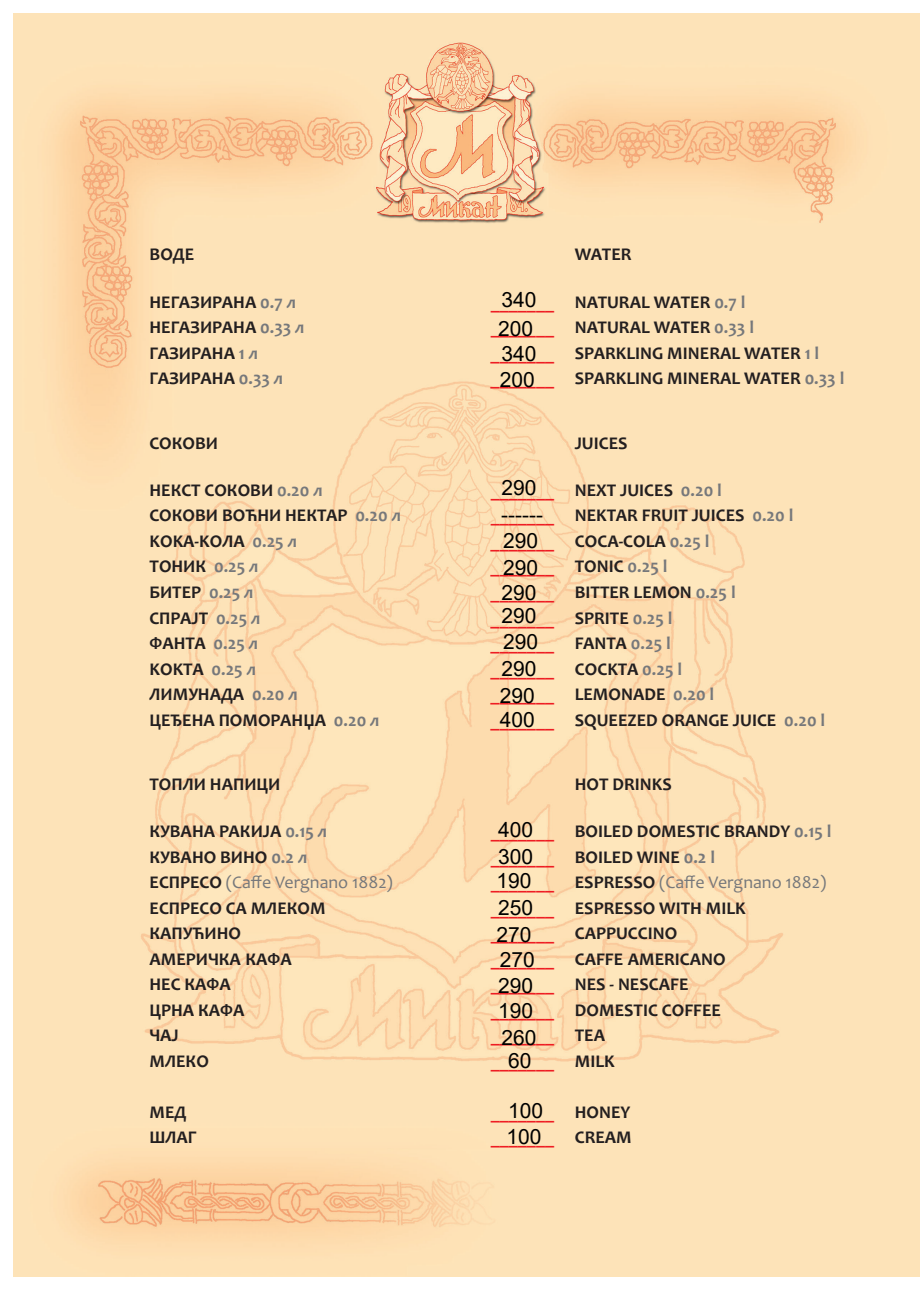
<style>
.page{position:relative;width:920px;height:1290px;background:#fff}
.page>*{position:absolute;margin:0;border:0;box-sizing:border-box;transform-origin:0 0}
.t1{font:21px/24.9px "Arial";color:#000}
.t2{font:700 18px "Candara";color:#231f20}
.t3{font:700 18px "Candara";color:#ee1d23}
.t4{font:18px "Candara";color:#76787b}
.s1{color:#76787b}
.s2{color:#ee1d23}
.s3{color:#231f20}
.s4{font-weight:700;color:#231f20}
.s5{font-weight:700;color:#ee1d23}
</style>
<div class="page">
<img style="left:14px;top:14px;width:892px;height:1262px">
<div style="left:906px;top:14px;width:14px;height:1262px;background:#fde3b8"></div>
<p class="t2" style="left:150px;top:244px;width:46px">ВОДЕ</p>
<p class="t2" style="left:575px;top:244px;width:58px">WATER</p>
<p class="t2" style="left:150px;top:291px;width:148px">НЕГАЗИРАНА <span class="s1">0.7 л</span></p>
<p class="t2" style="left:491px;top:291px;width:256px"><span class="s2">_______</span> NATURAL WATER <span class="s1">0.7 l</span></p>
<p class="t2" style="left:150px;top:316px;width:156px">НЕГАЗИРАНА <span class="s1">0.33 л</span></p>
<p class="t2" style="left:491px;top:316px;width:265px"><span class="s2">_______</span> NATURAL WATER <span class="s1">0.33 l</span></p>
<p class="t2" style="left:150px;top:342px;width:110px">ГАЗИРАНА <span class="s1">1 л</span></p>
<p class="t2" style="left:491px;top:342px;width:330px"><span class="s2">_______</span> SPARKLING MINERAL WATER <span class="s1">1 l</span></p>
<p class="t2" style="left:150px;top:367px;width:135px">ГАЗИРАНА <span class="s1">0.33 л</span></p>
<p class="t2" style="left:491px;top:367px;width:355px"><span class="s2">_______</span> SPARKLING MINERAL WATER <span class="s1">0.33 l</span></p>
<p class="t1" style="left:501px;top:287px;width:37px">340</p>
<p class="t1" style="left:501px;top:341px;width:37px">340</p>
<p class="t1" style="left:498px;top:316px;width:37px">200</p>
<p class="t1" style="left:500px;top:367px;width:37px">200</p>
<p class="t2" style="left:150px;top:432px;width:70px">СОКОВИ</p>
<p class="t2" style="left:575px;top:432px;width:54px">JUICES</p>
<p class="t2" style="left:150px;top:479px;width:175px">НЕКСТ СОКОВИ <span class="s1">0.20 л</span></p>
<p class="t2" style="left:491px;top:479px;width:233px"><span class="s2">_______</span> NEXT JUICES <span class="s1">0.20 l</span></p>
<p class="t2" style="left:150px;top:505px;width:253px">СОКОВИ ВОЋНИ НЕКТАР <span class="s1">0.20 л</span></p>
<p class="t2" style="left:491px;top:505px;width:304px"><span class="s2">_______</span> NEKTAR FRUIT JUICES <span class="s1">0.20 l</span></p>
<p class="t2" style="left:150px;top:530px;width:149px">KOKA-KOЛА <span class="s1">0.25 л</span></p>
<p class="t2" style="left:491px;top:530px;width:220px"><span class="s2">_______</span> COCA-COLA <span class="s1">0.25 l</span></p>
<p class="t2" style="left:150px;top:556px;width:110px">ТОНИК <span class="s1">0.25 л</span></p>
<p class="t3" style="left:491px;top:556px;width:178px">_______ <span class="s3">TONIC</span> <span class="s1">0.25 l</span></p>
<p class="t2" style="left:150px;top:581px;width:105px">БИТЕР <span class="s1">0.25 л</span></p>
<p class="t2" style="left:491px;top:581px;width:246px"><span class="s2">_______</span> BITTER LEMON <span class="s1">0.25 l</span></p>
<p class="t2" style="left:150px;top:607px;width:112px">СПРАЈТ <span class="s1">0.25 л</span></p>
<p class="t3" style="left:491px;top:607px;width:183px">_______ <span class="s3">SPRITE</span> <span class="s1">0.25 l</span></p>
<p class="t2" style="left:150px;top:632px;width:110px">ФАНТА <span class="s1">0.25 л</span></p>
<p class="t3" style="left:491px;top:632px;width:182px">_______ <span class="s3">FANTA</span> <span class="s1">0.25 l</span></p>
<p class="t2" style="left:150px;top:658px;width:108px">KOKTA <span class="s1">0.25 л</span></p>
<p class="t3" style="left:491px;top:658px;width:193px">_______ <span class="s3">COCKTA</span> <span class="s1">0.25 l</span></p>
<p class="t2" style="left:150px;top:683px;width:150px">ЛИМУНАДА <span class="s1">0.20 л</span></p>
<p class="t2" style="left:491px;top:683px;width:225px"><span class="s2">_______</span> LEMONADE <span class="s1">0.20 l</span></p>
<p class="t2" style="left:150px;top:709px;width:231px">ЦЕЂЕНА ПОМОРАНЏА <span class="s1">0.20 л</span></p>
<p class="t2" style="left:491px;top:709px;width:336px"><span class="s2">_______</span> SQUEEZED ORANGE JUICE <span class="s1">0.20 l</span></p>
<p class="t1" style="left:501px;top:475px;width:37px">290</p>
<p class="t1" style="left:501px;top:528px;width:38px;text-align:justify">290<br>290<br>290<br>290</p>
<p class="t1" style="left:500px;top:629px;width:40px;line-height:26px">290<br>290<br>290<br>400</p>
<p class="t1" style="left:501px;top:502px;width:43px">------</p>
<p class="t2" style="left:150px;top:774px;width:132px">ТОПЛИ НАПИЦИ</p>
<p class="t2" style="left:575px;top:773px;width:99px">HOT DRINKS</p>
<p class="t2" style="left:150px;top:821px;width:179px">КУВАНА РАКИЈА <span class="s1">0.15 л</span></p>
<p class="t2" style="left:491px;top:821px;width:342px"><span class="s2">_______</span> BOILED DOMESTIC BRANDY <span class="s1">0.15 l</span></p>
<p class="t2" style="left:150px;top:846px;width:159px">КУВАНО ВИНО <span class="s1">0.2 л</span></p>
<p class="t2" style="left:491px;top:846px;width:226px"><span class="s2">_______</span> BOILED WINE <span class="s1">0.2 l</span></p>
<p class="t4" style="left:150px;top:872px;width:245px"><span class="s4">ЕСПРЕСО</span> (Caffe Vergnano 1882)</p>
<p class="t4" style="left:491px;top:872px;width:337px"><span class="s5">_______</span> <span class="s4">ESPRESSO</span> (Caffe Vergnano 1882)</p>
<p class="t2" style="left:150px;top:897px;width:178px">ЕСПРЕСО СА МЛЕКОМ</p>
<p class="t2" style="left:491px;top:897px;width:257px"><span class="s2">_______</span> ESPRESSO WITH MILK</p>
<p class="t2" style="left:150px;top:923px;width:93px">КАПУЋИНО</p>
<p class="t2" style="left:491px;top:923px;width:188px"><span class="s2">_______</span> CAPPUCCINO</p>
<p class="t2" style="left:150px;top:948px;width:144px">АМЕРИЧКА КАФА</p>
<p class="t2" style="left:491px;top:948px;width:237px"><span class="s2">_______</span> CAFFE AMERICANO</p>
<p class="t2" style="left:150px;top:974px;width:83px">НЕС КАФА</p>
<p class="t2" style="left:491px;top:974px;width:199px"><span class="s2">_______</span> NES - NESCAFE</p>
<p class="t2" style="left:150px;top:999px;width:96px">ЦРНА КАФА</p>
<p class="t2" style="left:491px;top:999px;width:232px"><span class="s2">_______</span> DOMESTIC COFFEE</p>
<p class="t2" style="left:150px;top:1025px;width:31px">ЧАЈ</p>
<p class="t3" style="left:491px;top:1025px;width:116px">_______ <span class="s3">TEA</span></p>
<p class="t2" style="left:150px;top:1050px;width:61px">МЛЕКО</p>
<p class="t3" style="left:491px;top:1050px;width:126px">_______ <span class="s3">MILK</span></p>
<p class="t2" style="left:150px;top:1101px;width:38px">МЕД</p>
<p class="t3" style="left:491px;top:1101px;width:141px">_______ <span class="s3">HONEY</span></p>
<p class="t2" style="left:150px;top:1127px;width:49px">ШЛАГ</p>
<p class="t3" style="left:491px;top:1127px;width:143px">_______ <span class="s3">CREAM</span></p>
<p class="t1" style="left:498px;top:817px;width:37px">400</p>
<p class="t1" style="left:496px;top:868px;width:37px">190</p>
<p class="t1" style="left:498px;top:844px;width:37px">300</p>
<p class="t1" style="left:496px;top:894px;width:38px;line-height:26.5px">250<br>270</p>
<p class="t1" style="left:498px;top:973px;width:37px">290</p>
<p class="t1" style="left:500px;top:946px;width:37px">270</p>
<p class="t1" style="left:498px;top:997px;width:40px;line-height:26.5px">190<br>260</p>
<p class="t1" style="left:508px;top:1048px;width:25px">60</p>
<p class="t1" style="left:506px;top:1097px;width:38px;line-height:26.5px">100<br>100</p>
</div>
